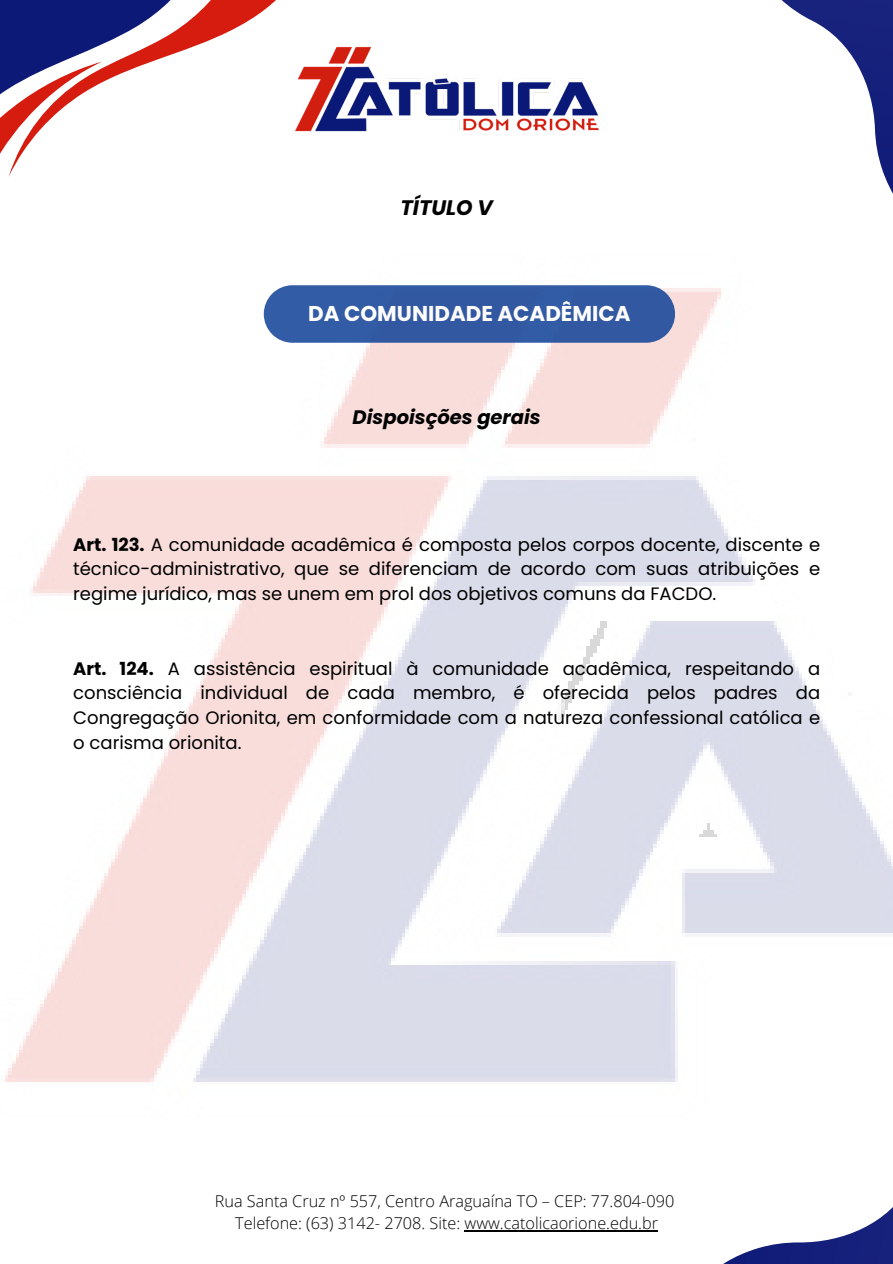
<style>
.page{position:relative;width:893px;height:1264px;background:#fff}
.page>*{position:absolute;margin:0;border:0;box-sizing:border-box;transform-origin:0 0}
.t1{font:700 21.45px "Poppins";color:#fff}
.t2{font:italic 700 21px "Poppins";color:#000}
.t3{font:italic 700 19.5px "Poppins";color:#000}
.t4{font:18px/24.8px "Poppins";color:#000;text-align:justify}
.t5{font:300 16.2px "Open Sans";color:#000}
.s1{font-weight:700}
</style>
<div class="page">
<svg style="left:627px;top:1227px;width:265px;height:36px"></svg>
<img style="left:5px;top:288px;width:887px;height:939px">
<svg style="left:0;top:0;width:9px;height:177px"></svg>
<svg style="left:9px;top:0;width:267px;height:176px"></svg>
<svg style="left:756px;top:0;width:136px;height:301px"></svg>
<img style="left:244px;top:30px;width:357px;height:112px">
<hr style="left:464px;top:1230px;width:194px;height:1px;background:#000">
<div style="left:264px;top:285px;width:411px;height:58px;background:#3159a1"></div>
<p class="t2" style="left:400px;top:193px;width:94px">TÍTULO V</p>
<p class="t1" style="left:308px;top:299px;width:324px">DA COMUNIDADE ACADÊMICA</p>
<h2 class="t3" style="left:352px;top:403px;width:190px">Dispoisções gerais</h2>
<p class="t4" style="left:73px;top:532px;width:748px"><span class="s1">Art. 123.</span> A comunidade acadêmica é composta pelos corpos docente, discente e técnico-administrativo, que se diferenciam de acordo com suas atribuições e regime jurídico, mas se unem em prol dos objetivos comuns da FACDO.</p>
<h1 class="t4" style="left:73px;top:655px;width:748px"><span class="s1">Art. 124.</span> A assistência espiritual à comunidade acadêmica, respeitando a consciência individual de cada membro, é oferecida pelos padres da Congregação Orionita, em conformidade com a natureza confessional católica e o carisma orionita.</h1>
<p class="t5" style="left:215px;top:1189px;width:461px">Rua Santa Cruz nº 557, Centro Araguaína TO – CEP: 77.804-090</p>
<p class="t5" style="left:235px;top:1211px;width:424px">Telefone: (63) 3142- 2708. Site: www.catolicaorione.edu.br</p>
</div>
